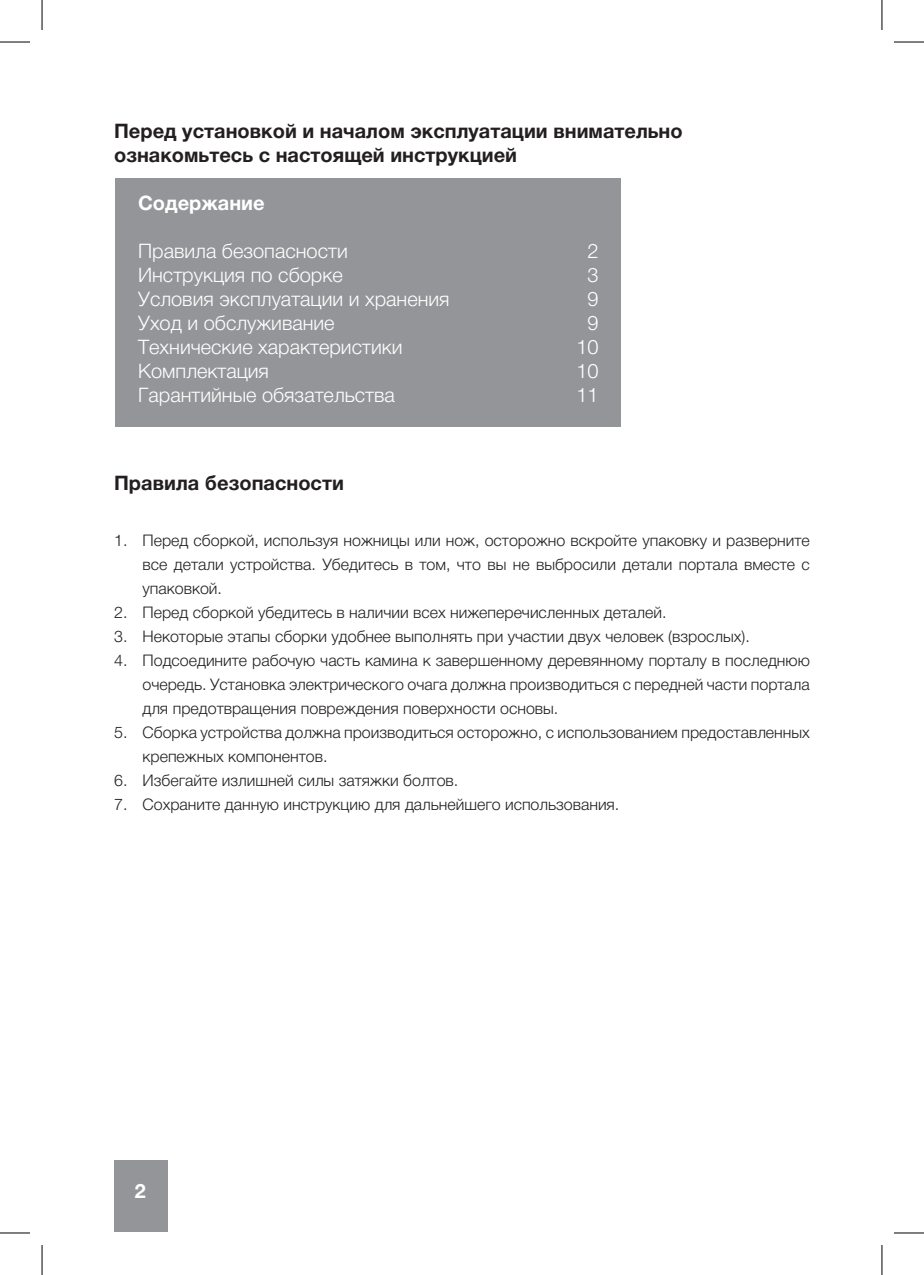
<style>
.page{position:relative;width:924px;height:1275px;background:#fff}
.page>*{position:absolute;margin:0;border:0;box-sizing:border-box;transform-origin:0 0}
.t1{font:300 20px "Helvetica Neue LTCYR";color:#fff}
.t2{font:700 20px/24px "Helvetica Neue LTCYR";color:#231f20}
.t3{font:700 20px "Helvetica Neue LTCYR";color:#fff}
.t4{font:300 16px/24px "Helvetica Neue LTCYR";color:#231f20;text-align:justify}
</style>
<div class="page">
<div style="left:114px;top:1161px;width:53px;height:71px;background:#939598"></div>
<div style="left:115px;top:178px;width:505px;height:248px;background:#939598"></div>
<hr style="left:0;top:42px;width:30px;height:1px;background:#000">
<hr style="left:893px;top:42px;width:30px;height:1px;background:#000">
<hr style="left:0;top:1232px;width:30px;height:1px;background:#000">
<hr style="left:893px;top:1232px;width:30px;height:1px;background:#000">
<hr style="left:42px;top:0;width:1px;height:30px;background:#000">
<hr style="left:42px;top:1245px;width:1px;height:30px;background:#000">
<hr style="left:881px;top:0;width:1px;height:30px;background:#000">
<hr style="left:881px;top:1245px;width:1px;height:30px;background:#000">
<p class="t2" style="left:114px;top:119px;width:570px">Перед установкой и началом эксплуатации внимательно ознакомьтесь с настоящей инструкцией</p>
<p class="t3" style="left:138px;top:191px;width:128px">Содержание</p>
<p class="t1" style="left:138px;top:239px;width:211px">Правила безопасности</p>
<p class="t1" style="left:587px;top:239px;width:13px">2</p>
<p class="t1" style="left:138px;top:263px;width:206px">Инструкция по сборке</p>
<p class="t1" style="left:587px;top:263px;width:13px">3</p>
<p class="t1" style="left:138px;top:287px;width:313px">Условия эксплуатации и хранения</p>
<p class="t1" style="left:587px;top:287px;width:13px">9</p>
<p class="t1" style="left:138px;top:311px;width:198px">Уход и обслуживание</p>
<p class="t1" style="left:587px;top:311px;width:13px">9</p>
<p class="t1" style="left:138px;top:335px;width:266px">Технические характеристики</p>
<p class="t1" style="left:576px;top:335px;width:24px">10</p>
<p class="t1" style="left:138px;top:359px;width:132px">Комплектация</p>
<p class="t1" style="left:576px;top:359px;width:24px">10</p>
<p class="t1" style="left:138px;top:383px;width:258px">Гарантийные обязательства</p>
<p class="t1" style="left:576px;top:383px;width:24px">11</p>
<p class="t2" style="left:114px;top:471px;width:231px">Правила безопасности</p>
<p class="t4" style="left:142px;top:528px;width:668px;text-indent:-28px">1. Перед сборкой, используя ножницы или нож, осторожно вскройте упаковку и разверните все детали устройства. Убедитесь в том, что вы не выбросили детали портала вместе с упаковкой.</p>
<p class="t4" style="left:114px;top:600px;width:553px">2. Перед сборкой убедитесь в наличии всех нижеперечисленных деталей.</p>
<p class="t4" style="left:114px;top:624px;width:637px">3. Некоторые этапы сборки удобнее выполнять при участии двух человек (взрослых).</p>
<p class="t4" style="left:142px;top:648px;width:668px;text-indent:-28px">4. Подсоедините рабочую часть камина к завершенному деревянному порталу в последнюю очередь. Установка электрического очага должна производиться с передней части портала для предотвращения повреждения поверхности основы.</p>
<p class="t4" style="left:142px;top:720px;width:668px;text-indent:-28px">5. Сборка устройства должна производиться осторожно, с использованием предоставленных крепежных компонентов.</p>
<p class="t4" style="left:114px;top:768px;width:345px">6. Избегайте излишней силы затяжки болтов.</p>
<p class="t4" style="left:114px;top:792px;width:506px">7. Сохраните данную инструкцию для дальнейшего использования.</p>
<p class="t3" style="left:135px;top:1179px;width:13px">2</p>
</div>
